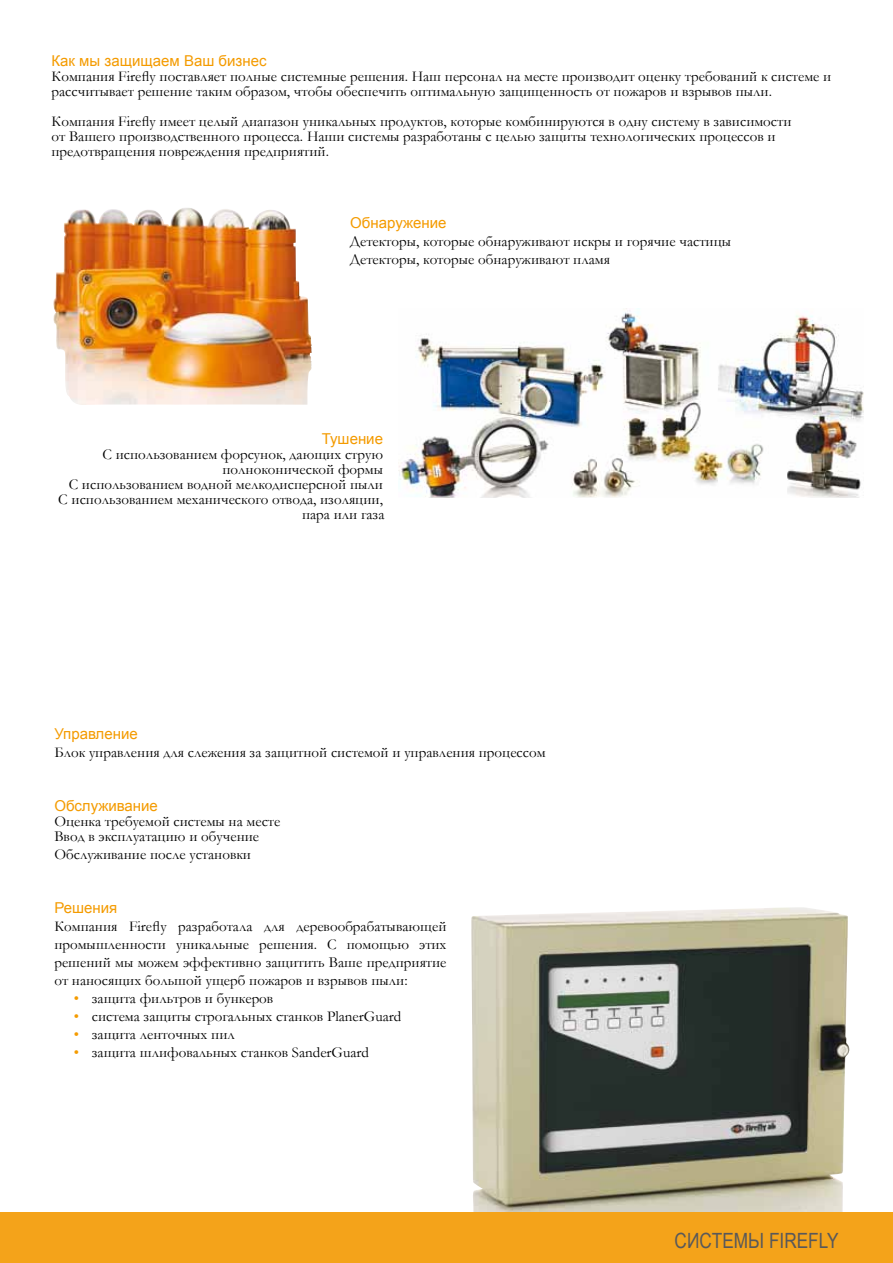
<style>
.page{position:relative;width:893px;height:1263px;background:#fff}
.page>*{position:absolute;margin:0;border:0;box-sizing:border-box;transform-origin:0 0}
.t1{font:21px "Arial Narrow";color:#58585a}
.t2{font:15px/15px "Garamond";color:#000}
.t3{font:15px "Arial";color:#f49b00}
.s1{color:#f49b00}
</style>
<div class="page">
<img style="left:53px;top:208px;width:259px;height:197px">
<img style="left:399px;top:310px;width:464px;height:188px">
<img style="left:471px;top:907px;width:379px;height:305px">
<div style="left:0;top:1212px;width:893px;height:51px;background:#f4a31a"></div>
<p class="t3" style="left:51px;top:51px;width:217px">Как мы защищаем Ваш бизнес</p>
<p class="t2" style="left:51px;top:68px;width:781px">Компания Firefly поставляет полные системные решения. Наш персонал на месте производит оценку требований к системе и рассчитывает решение таким образом, чтобы обеспечить оптимальную защищенность от пожаров и взрывов пыли.</p>
<p class="t2" style="left:51px;top:113px;width:741px">Компания Firefly имеет целый диапазон уникальных продуктов, которые комбинируются в одну систему в зависимости от Вашего производственного процесса. Наши системы разработаны с целью защиты технологических процессов и предотвращения повреждения предприятий.</p>
<p class="t3" style="left:350px;top:213px;width:98px">Обнаружение</p>
<p class="t2" style="left:350px;top:232px;width:382px;line-height:18px">Детекторы, которые обнаруживают искры и горячие частицы<br>Детекторы, которые обнаруживают пламя</p>
<p class="t3" style="left:322px;top:429px;width:63px">Тушение</p>
<p class="t2" style="left:58px;top:446px;width:328px;text-align:right">С использованием форсунок, дающих струю полноконической формы<br>С использованием водной мелкодисперсной пыли С использованием механического отвода, изоляции, пара или газа</p>
<p class="t3" style="left:54px;top:724px;width:85px">Управление</p>
<p class="t2" style="left:54px;top:745px;width:493px">Блок управления для слежения за защитной системой и управления процессом</p>
<p class="t3" style="left:54px;top:796px;width:105px">Обслуживание</p>
<p class="t2" style="left:54px;top:814px;width:227px">Оценка требуемой системы на месте<br>Ввод в эксплуатацию и обучение</p>
<p class="t2" style="left:54px;top:847px;width:198px">Обслуживание после установки</p>
<p class="t3" style="left:54px;top:898px;width:64px">Решения</p>
<p class="t2" style="left:54px;top:917px;width:394px;line-height:18px;text-align:justify">Компания Firefly разработала для деревообрабатывающей промышленности уникальные решения. С помощью этих решений мы можем эффективно защитить Ваше предприятие от наносящих большой ущерб пожаров и взрывов пыли:</p>
<p class="t2" style="left:74px;top:991px;width:201px"><span class="s1">•</span> защита фильтров и бункеров</p>
<p class="t2" style="left:74px;top:1009px;width:329px"><span class="s1">•</span> система защиты строгальных станков PlanerGuard</p>
<p class="t2" style="left:74px;top:1027px;width:162px"><span class="s1">•</span> защита ленточных пил</p>
<p class="t2" style="left:74px;top:1045px;width:297px"><span class="s1">•</span> защита шлифовальных станков SanderGuard</p>
<h1 class="t1" style="left:675px;top:1225px;width:166px">СИСТЕМЫ FIREFLY</h1>
</div>
